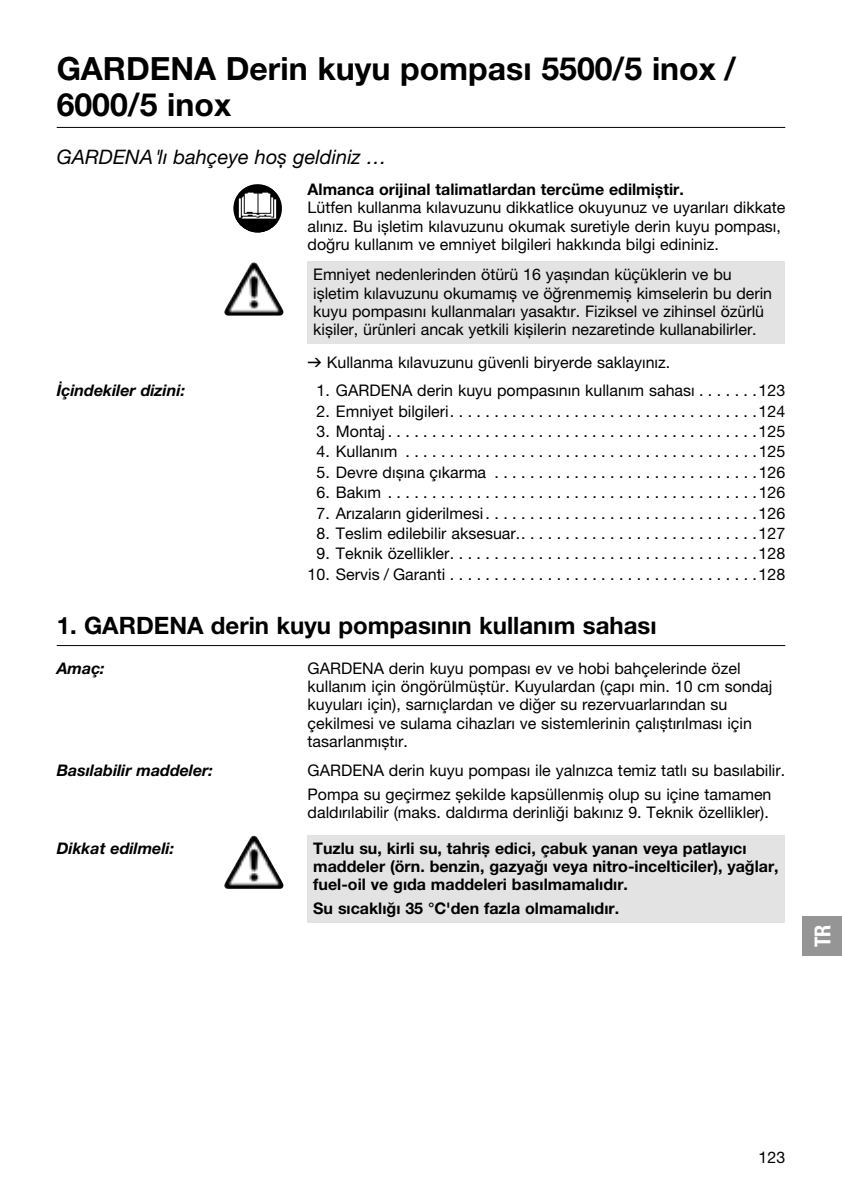
<style>
.page{position:relative;width:842px;height:1191px;background:#fff}
.page>*{position:absolute;margin:0;border:0;box-sizing:border-box;transform-origin:0 0}
.t1{font:700 32px/36px "GARDENA Pro";color:#000}
.t2{font:700 24px "GARDENA Pro";color:#000}
.t3{font:22px "GARDENA Pro Bo Cond";color:#fff}
.t4{font:italic 20px "GARDENA Pro";color:#000}
.t5{font:16px/18.4px "GARDENA Pro";color:#000}
.t6{font:700 16px/18.4px "GARDENA Pro";color:#000}
.t7{font:italic 700 16px "GARDENA Pro";color:#000}
.s1{font-family:"Formdruck"}
</style>
<div class="page">
<div style="left:308px;top:262px;width:477px;height:82px;background:#e3e3e3"></div>
<hr style="left:57px;top:127px;width:728px;height:1px;background:#000">
<svg style="left:263px;top:227px;width:10px;height:5px"></svg>
<img style="left:253px;top:262px;width:15px;height:21px">
<div style="left:308px;top:835px;width:477px;height:88px;background:#e3e3e3"></div>
<hr style="left:57px;top:645px;width:728px;height:1px;background:#000">
<img style="left:253px;top:835px;width:15px;height:21px">
<div style="left:802px;top:916px;width:40px;height:39px;background:#959595"></div>
<h1 class="t1" style="left:57px;top:54px;width:681px">GARDENA Derin kuyu pompası 5500/5 inox /<br>6000/5 inox</h1>
<p class="t4" style="left:57px;top:150px;width:332px">GARDENA'lı bahçeye hoș geldiniz …</p>
<p class="t6" style="left:308px;top:182px;width:378px">Almanca orijinal talimatlardan tercüme edilmiștir.</p>
<p class="t5" style="left:308px;top:201px;width:479px">Lütfen kullanma kılavuzunu dikkatlice okuyunuz ve uyarıları dikkate alınız. Bu ișletim kılavuzunu okumak suretiyle derin kuyu pompası, doğru kullanım ve emniyet bilgileri hakkında bilgi edininiz.</p>
<p class="t5" style="left:313px;top:267px;width:460px">Emniyet nedenlerinden ötürü 16 yașından küçüklerin ve bu ișletim kılavuzunu okumamıș ve öğrenmemiș kimselerin bu derin kuyu pompasını kullanmaları yasaktır. Fiziksel ve zihinsel özürlü kișiler, ürünleri ancak yetkili kișilerin nezaretinde kullanabilirler.</p>
<p class="t5" style="left:308px;top:355px;width:364px"><span class="s1">v</span> Kullanma kılavuzunu güvenli biryerde saklayınız.</p>
<p class="t7" style="left:57px;top:384px;width:130px">İçindekiler dizini:</p>
<p class="t5" style="left:316px;top:383px;width:470px">1. GARDENA derin kuyu pompasının kullanım sahası . . . . . . .123</p>
<p class="t5" style="left:316px;top:403px;width:470px">2. Emniyet bilgileri . . . . . . . . . . . . . . . . . . . . . . . . . . . . . . . . . . .124</p>
<p class="t5" style="left:316px;top:424px;width:470px">3. Montaj . . . . . . . . . . . . . . . . . . . . . . . . . . . . . . . . . . . . . . . . . .125</p>
<p class="t5" style="left:316px;top:444px;width:470px">4. Kullanım . . . . . . . . . . . . . . . . . . . . . . . . . . . . . . . . . . . . . . . .125</p>
<p class="t5" style="left:316px;top:465px;width:470px">5. Devre dıșına çıkarma . . . . . . . . . . . . . . . . . . . . . . . . . . . . . .126</p>
<p class="t5" style="left:316px;top:485px;width:470px">6. Bakım . . . . . . . . . . . . . . . . . . . . . . . . . . . . . . . . . . . . . . . . . .126</p>
<p class="t5" style="left:316px;top:505px;width:470px">7. Arızaların giderilmesi . . . . . . . . . . . . . . . . . . . . . . . . . . . . . . .126</p>
<p class="t5" style="left:316px;top:526px;width:470px">8. Teslim edilebilir aksesuar. . . . . . . . . . . . . . . . . . . . . . . . . . . .127</p>
<p class="t5" style="left:316px;top:546px;width:470px">9. Teknik özellikler . . . . . . . . . . . . . . . . . . . . . . . . . . . . . . . . . . .128</p>
<p class="t5" style="left:308px;top:567px;width:479px">10. Servis / Garanti . . . . . . . . . . . . . . . . . . . . . . . . . . . . . . . . . . .128</p>
<h2 class="t2" style="left:57px;top:617px;width:601px">1. GARDENA derin kuyu pompasının kullanım sahası</h2>
<p class="t7" style="left:57px;top:661px;width:50px">Amaç:</p>
<p class="t5" style="left:308px;top:660px;width:466px">GARDENA derin kuyu pompası ev ve hobi bahçelerinde özel kullanım için öngörülmüștür. Kuyulardan (çapı min. 10 cm sondaj kuyuları için), sarnıçlardan ve diğer su rezervuarlarından su çekilmesi ve sulama cihazları ve sistemlerinin çalıștırılması için tasarlanmıștır.</p>
<p class="t7" style="left:57px;top:764px;width:158px">Basılabilir maddeler:</p>
<p class="t5" style="left:308px;top:760px;width:479px;line-height:24px">GARDENA derin kuyu pompası ile yalnızca temiz tatlı su basılabilir.<br>Pompa su geçirmez șekilde kapsüllenmiș olup su içine tamamen</p>
<p class="t5" style="left:308px;top:805px;width:463px">daldırılabilir (maks. daldırma derinliği bakınız 9. Teknik özellikler).</p>
<p class="t7" style="left:57px;top:841px;width:119px">Dikkat edilmeli:</p>
<p class="t6" style="left:313px;top:840px;width:467px">Tuzlu su, kirli su, tahriș edici, çabuk yanan veya patlayıcı maddeler (örn. benzin, gazyağı veya nitro-incelticiler), yağlar, fuel-oil ve gıda maddeleri basılmamalıdır.</p>
<p class="t6" style="left:313px;top:901px;width:307px">Su sıcaklığı 35 °C'den fazla olmamalıdır.</p>
<h3 class="t3" style="left:815px;top:947px;width:24px;rotate:-90deg">TR</h3>
<p class="t5" style="left:759px;top:1149px;width:28px">123</p>
</div>
